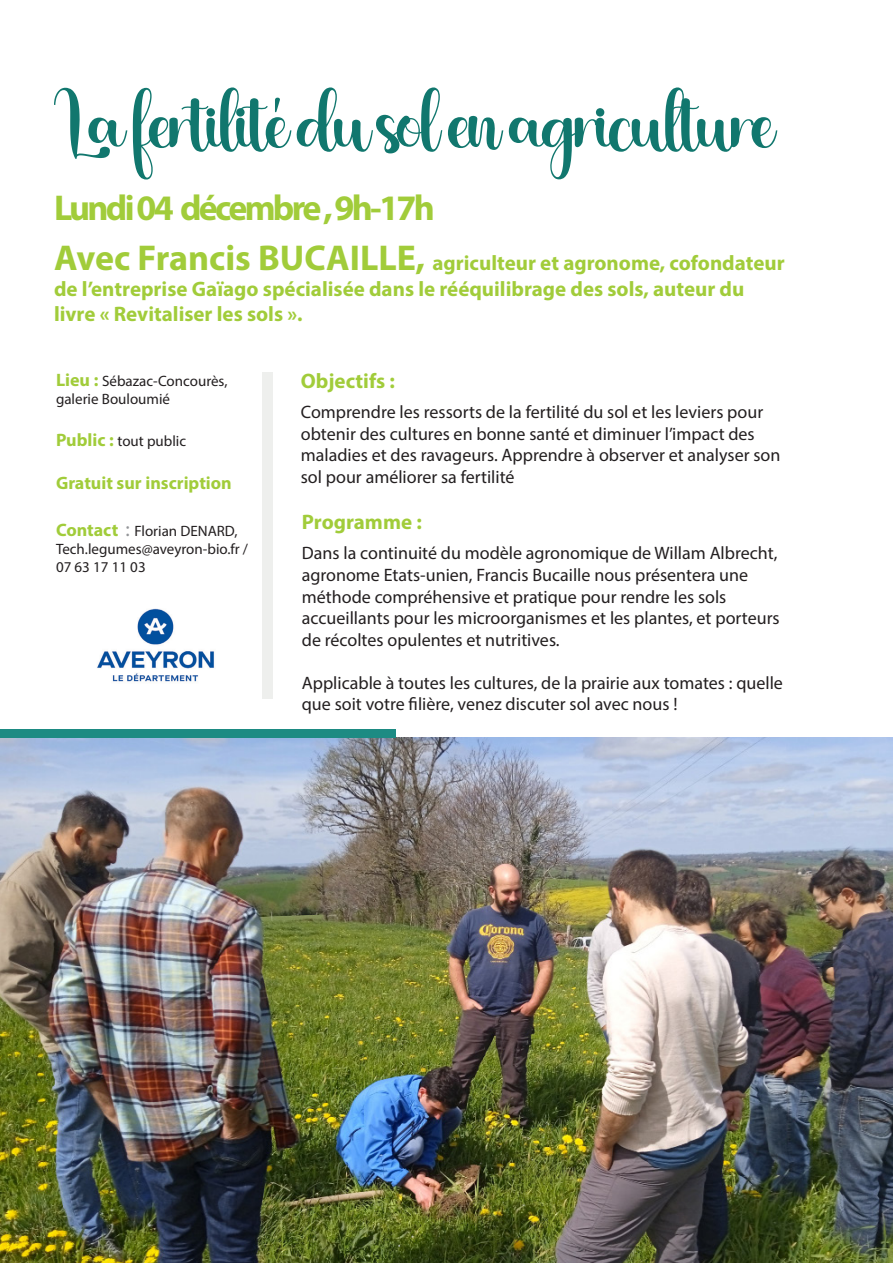
<style>
.page{position:relative;width:893px;height:1263px;background:#fff}
.page>*{position:absolute;margin:0;border:0;box-sizing:border-box;transform-origin:0 0}
.t1{font:72px "Baby Script";letter-spacing:-.05em;color:#11776e}
.Titre{font:700 36px "Myriad Pro";letter-spacing:-.075em;color:#a1cc3a}
.t2{font:700 21px/25.2px "Myriad Pro";color:#a1cc3a}
.t3{font:18px/21.6px "Myriad Pro";color:#231f20}
.t4{font:700 18px "Myriad Pro";color:#a1cc3a}
.t5{font:15px/18px "Myriad Pro";color:#231f20}
.s1{font-size:36px}
.s2{font-weight:700;font-size:18px;color:#a1cc3a}
.s3{font-size:21px;color:#939598}
</style>
<div class="page">
<div style="left:262px;top:372px;width:11px;height:326px;background:#eeefed"></div>
<img style="left:97px;top:608px;width:117px;height:74px">
<img style="left:0;top:738px;width:893px;height:525px">
<div style="left:0;top:729px;width:395px;height:9px;background:#1d8b83"></div>
<p class="t1" style="left:54px;top:62px;width:723px">La fertilité du sol en agriculture</p>
<p class="Titre" style="left:54px;top:184px;width:382px">Lundi 04 décembre , 9h-17h</p>
<p class="t2" style="left:54px;top:250px;width:732px"><span class="s1">Avec Francis BUCAILLE,</span> agriculteur et agronome, cofondateur de l’entreprise Gaïago spécialisée dans le rééquilibrage des sols, auteur du livre « Revitaliser les sols ».</p>
<p class="t5" style="left:56px;top:371px;width:173px"><span class="s2">Lieu :</span> Sébazac-Concourès, galerie Bouloumié</p>
<p class="t5" style="left:56px;top:432px;width:132px"><span class="s2">Public :</span> tout public</p>
<p class="t4" style="left:56px;top:471px;width:177px">Gratuit sur inscription</p>
<p class="t5" style="left:56px;top:521px;width:183px"><span class="s2">Contact</span> <span class="s3">:</span> Florian DENARD,</p>
<p class="t5" style="left:56px;top:539px;width:194px">Tech.legumes@aveyron-bio.fr /<br>07 63 17 11 03</p>
<p class="t2" style="left:301px;top:367px;width:95px">Objectifs :</p>
<p class="t3" style="left:301px;top:401px;width:481px">Comprendre les ressorts de la fertilité du sol et les leviers pour obtenir des cultures en bonne santé et diminuer l’impact des maladies et des ravageurs. Apprendre à observer et analyser son sol pour améliorer sa fertilité</p>
<p class="t2" style="left:302px;top:509px;width:122px">Programme :</p>
<p class="t3" style="left:302px;top:542px;width:479px">Dans la continuité du modèle agronomique de Willam Albrecht, agronome Etats-unien, Francis Bucaille nous présentera une méthode compréhensive et pratique pour rendre les sols accueillants pour les microorganismes et les plantes, et porteurs de récoltes opulentes et nutritives.</p>
<p class="t3" style="left:302px;top:671px;width:483px">Applicable à toutes les cultures, de la prairie aux tomates : quelle que soit votre filière, venez discuter sol avec nous !</p>
</div>
